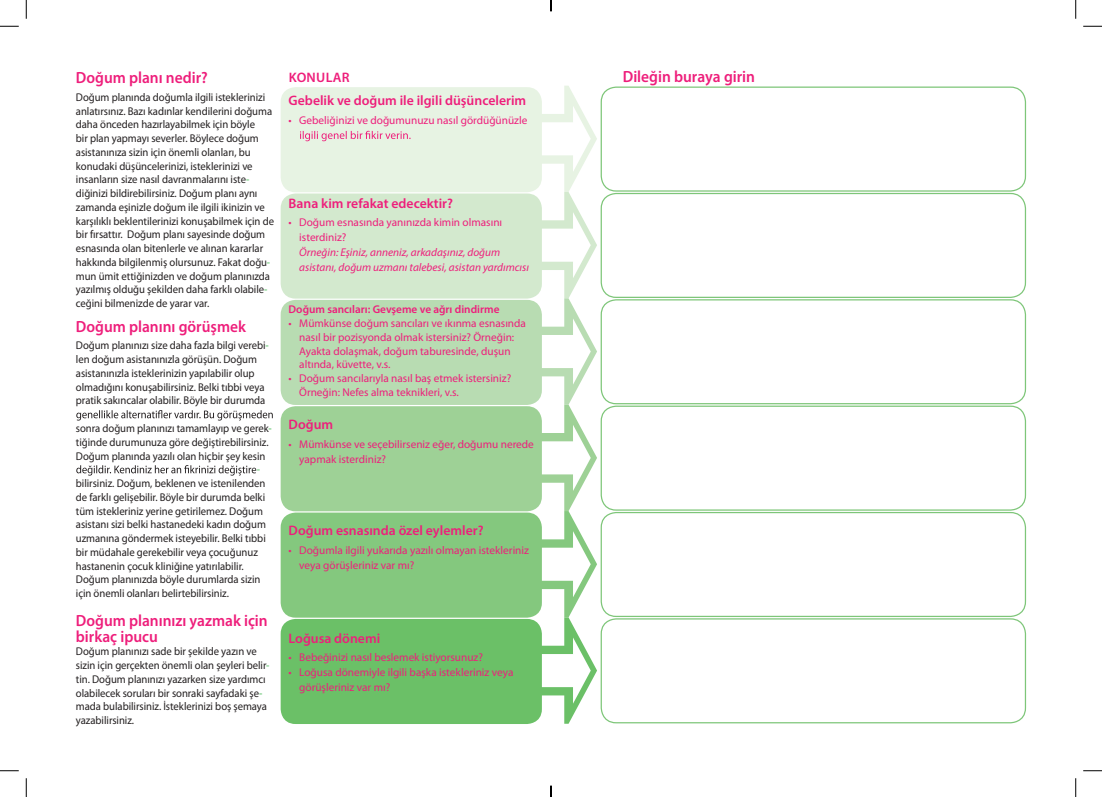
<style>
.page{position:relative;width:1102px;height:797px;background:#fff}
.page>*{position:absolute;margin:0;border:0;box-sizing:border-box;transform-origin:0 0}
.t1{font:600 16.25px/16.2px "Myriad Pro";color:#ee1e7b;scale:.95 1}
.t2{font:600 13.75px/23.8px "Myriad Pro";color:#ee1e7b}
.t3{font:11.25px/13.8px "Myriad Pro";letter-spacing:-.005em;color:#231f20;scale:.95 1}
.t4{font:11.25px/15px "Myriad Pro";color:#ee1e7b}
.t5{font:italic 11.25px/15px "Myriad Pro";color:#ee1e7b}
.t6{font:600 11.25px "Myriad Pro";color:#ee1e7b}
.t7{font:11.25px "Myriad Pro";color:#3ab54a;scale:.95 1}
</style>
<div class="page">
<svg style="left:526px;top:86px;width:71px;height:637px"></svg>
<div style="left:280px;top:87px;width:262px;height:105px;background:#e7f3e3;border-radius:15px"></div>
<div style="left:280px;top:193px;width:262px;height:105px;background:#d3e9ce;border-radius:15px"></div>
<div style="left:280px;top:300px;width:262px;height:105px;background:#b8dcb2;border-radius:15px"></div>
<div style="left:280px;top:406px;width:262px;height:105px;background:#9ed196;border-radius:15px"></div>
<div style="left:280px;top:512px;width:262px;height:105px;background:#84c87e;border-radius:15px"></div>
<div style="left:280px;top:619px;width:262px;height:105px;background:#6bc067;border-radius:15px"></div>
<div style="left:600px;top:86px;width:425px;height:106px;border:1px solid #7ec679;border-radius:15px"></div>
<div style="left:600px;top:193px;width:425px;height:105px;border:1px solid #7ec679;border-radius:15px"></div>
<div style="left:600px;top:299px;width:425px;height:105px;border:1px solid #7ec679;border-radius:15px"></div>
<div style="left:600px;top:405px;width:425px;height:105px;border:1px solid #7ec679;border-radius:15px"></div>
<div style="left:600px;top:512px;width:425px;height:105px;border:1px solid #7ec679;border-radius:15px"></div>
<div style="left:600px;top:618px;width:425px;height:105px;border:1px solid #7ec679;border-radius:15px"></div>
<svg style="left:300px;top:131px;width:110px;height:10px"></svg>
<svg style="left:76px;top:410px;width:197px;height:10px"></svg>
<svg style="left:76px;top:465px;width:180px;height:10px"></svg>
<svg style="left:0;top:25px;width:19px;height:2px"></svg>
<svg style="left:1083px;top:25px;width:18px;height:2px"></svg>
<svg style="left:0;top:770px;width:19px;height:1px"></svg>
<svg style="left:1083px;top:770px;width:18px;height:1px"></svg>
<svg style="left:25px;top:0;width:2px;height:19px"></svg>
<svg style="left:25px;top:778px;width:2px;height:19px"></svg>
<svg style="left:1075px;top:0;width:1px;height:19px"></svg>
<svg style="left:1075px;top:778px;width:1px;height:19px"></svg>
<svg style="left:550px;top:785px;width:1px;height:12px"></svg>
<h1 class="t1" style="left:76px;top:69px;width:140px">Doğum planı nedir?</h1>
<h1 class="t1" style="left:622px;top:68px;width:141px">Dileğin buraya girin</h1>
<p class="t3" style="left:76px;top:90px;width:210px">Doğum planında doğumla ilgili isteklerinizi anlatırsınız. Bazı kadınlar kendilerini doğuma daha önceden hazırlayabilmek için böyle<br>bir plan yapmayı severler. Böylece doğum asistanınıza sizin için önemli olanları, bu konudaki düşüncelerinizi, isteklerinizi ve insanların size nasıl davranmalarını iste&shy;diğinizi bildirebilirsiniz. Doğum planı aynı zamanda eşinizle doğum ile ilgili ikinizin ve karşılıklı beklentilerinizi konuşabilmek için de bir fırsattır. Doğum planı sayesinde doğum esnasında olan bitenlerle ve alınan kararlar hakkında bilgilenmiş olursunuz. Fakat doğu&shy;mun ümit ettiğinizden ve doğum planınızda yazılmış olduğu şekilden daha farklı olabile&shy;ceğini bilmenizde de yarar var.</p>
<h1 class="t1" style="left:76px;top:318px;width:180px">Doğum planını görüşmek</h1>
<p class="t3" style="left:76px;top:338px;width:204px">Doğum planınızı size daha fazla bilgi verebi&shy;len doğum asistanınızla görüşün. Doğum asistanınızla isteklerinizin yapılabilir olup olmadığını konuşabilirsiniz. Belki tıbbi veya pratik sakıncalar olabilir. Böyle bir durumda</p>
<p class="t3" style="left:76px;top:421px;width:207px">sonra doğum planınızı tamamlayıp ve gerek&shy;tiğinde durumunuza göre değiştirebilirsiniz.<br>Doğum planında yazılı olan hiçbir şey kesin</p>
<p class="t7" style="left:257px;top:462px;width:5px">-</p>
<p class="t3" style="left:76px;top:476px;width:201px">bilirsiniz. Doğum, beklenen ve istenilenden de farklı gelişebilir. Böyle bir durumda belki tüm istekleriniz yerine getirilemez. Doğum asistanı sizi belki hastanedeki kadın doğum uzmanına göndermek isteyebilir. Belki tıbbi bir müdahale gerekebilir veya çocuğunuz hastanenin çocuk kliniğine yatırılabilir.<br>Doğum planınızda böyle durumlarda sizin için önemli olanları belirtebilirsiniz.</p>
<h1 class="t1" style="left:76px;top:611px;width:203px">Doğum planınızı yazmak için birkaç ipucu</h1>
<p class="t3" style="left:76px;top:644px;width:205px">Doğum planınızı sade bir şekilde yazın ve sizin için gerçekten önemli olan şeyleri belir&shy;tin. Doğum planınızı yazarken size yardımcı olabilecek soruları bir sonraki sayfadaki şe&shy;mada bulabilirsiniz. İsteklerinizi boş şemaya yazabilirsiniz.</p>
<p class="t2" style="left:288px;top:65px;width:239px">KONULAR<br>Gebelik ve doğum ile ilgili düşüncelerim</p>
<p class="t4" style="left:288px;top:112px;width:240px">• Gebeliğinizi ve doğumunuzu nasıl gördüğünüzle</p>
<p class="t2" style="left:288px;top:191px;width:166px">Bana kim refakat edecektir?</p>
<p class="t4" style="left:299px;top:215px;width:204px;text-indent:-11px">• Doğum esnasında yanınızda kimin olmasını isterdiniz?</p>
<p class="t5" style="left:299px;top:245px;width:231px">Örneğin: Eşiniz, anneniz, arkadaşınız, doğum asistanı, doğum uzmanı talebesi, asistan yardımcısı</p>
<p class="t6" style="left:288px;top:302px;width:212px">Doğum sancıları: Gevşeme ve ağrı dindirme</p>
<p class="t4" style="left:299px;top:316px;width:228px;line-height:13.8px;text-indent:-11px">• Mümkünse doğum sancıları ve ıkınma esnasında nasıl bir pozisyonda olmak istersiniz? Örneğin:<br>Ayakta dolaşmak, doğum taburesinde, duşun altında, küvette, v.s.</p>
<p class="t4" style="left:299px;top:371px;width:213px;line-height:13.8px;text-indent:-11px">• Doğum sancılarıyla nasıl baş etmek istersiniz?<br>Örneğin: Nefes alma teknikleri, v.s.</p>
<p class="t2" style="left:288px;top:412px;width:46px">Doğum</p>
<p class="t4" style="left:299px;top:436px;width:236px;text-indent:-11px">• Mümkünse ve seçebilirseniz eğer, doğumu nerede yapmak isterdiniz?</p>
<p class="t2" style="left:288px;top:518px;width:196px">Doğum esnasında özel eylemler?</p>
<p class="t4" style="left:299px;top:542px;width:231px;text-indent:-11px">• Doğumla ilgili yukarıda yazılı olmayan istekleriniz veya görüşleriniz var mı?</p>
<p class="t2" style="left:288px;top:626px;width:93px">Loğusa dönemi</p>
<p class="t4" style="left:288px;top:650px;width:196px">• Bebeğinizi nasıl beslemek istiyorsunuz?</p>
<p class="t4" style="left:299px;top:665px;width:216px;text-indent:-11px">• Loğusa dönemiyle ilgili başka istekleriniz veya görüşleriniz var mı?</p>
</div>
